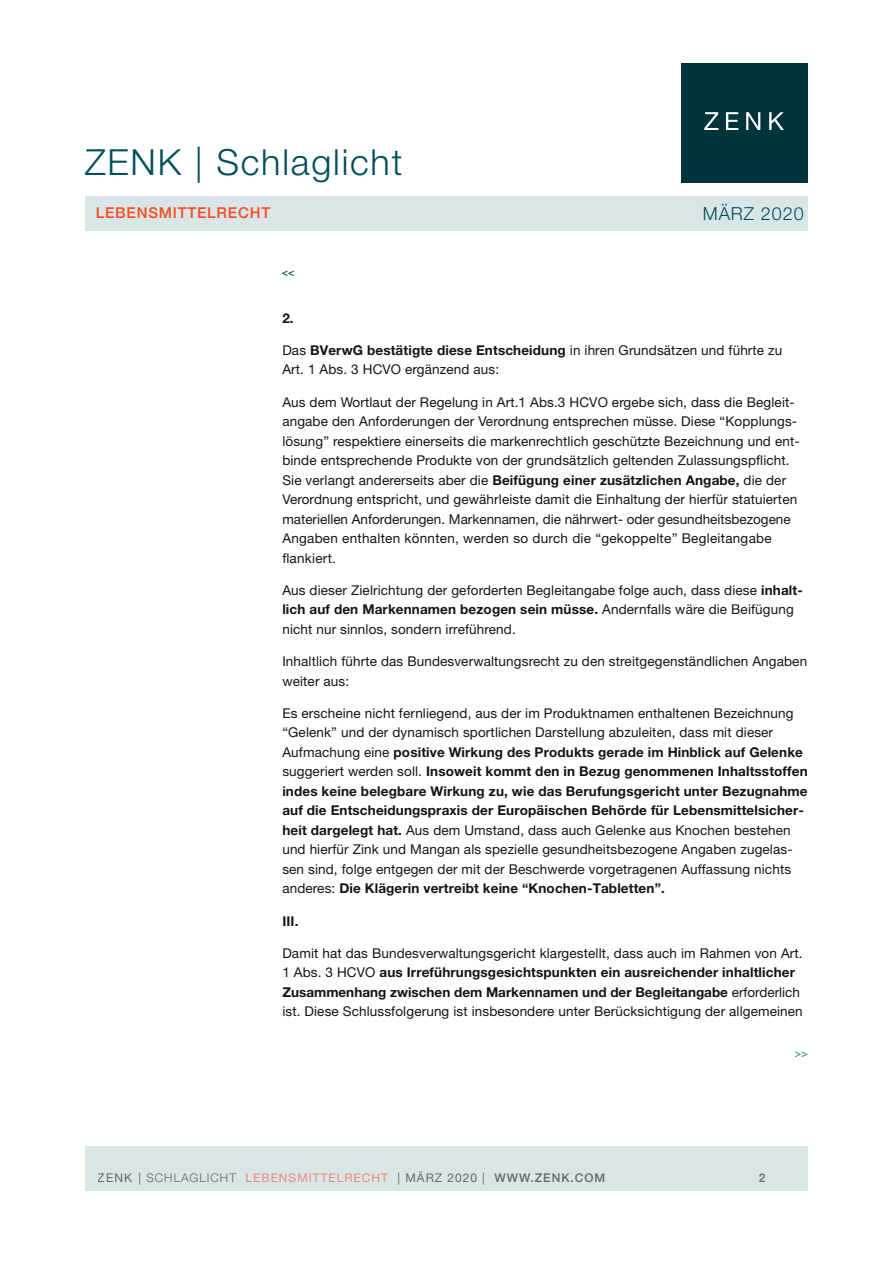
<style>
.page{position:relative;width:893px;height:1263px;background:#fff}
.page>*{position:absolute;margin:0;border:0;box-sizing:border-box;transform-origin:0 0}
.t1{font:300 36px "Helvetica Neue LT Pro";letter-spacing:.05em;color:#004e5b}
.t2{font:300 18px "Helvetica Neue LT Pro";letter-spacing:.05em;color:#004e5b}
.t3{font:500 15px "Helvetica Neue LT Pro";letter-spacing:.05em;color:#ff4a1f}
.t4{font:13.5px/19.5px "Helvetica Neue LT Pro";letter-spacing:.01em;color:#131413}
.t5{font:700 13.5px "Helvetica Neue LT Pro";color:#131413}
.t6{font:12px "Helvetica Neue LT Pro";letter-spacing:.08em;color:#ff4a1f}
.t7{font:500 12px "Helvetica Neue LT Pro";color:#131413}
.t8{font:500 10.5px "Helvetica Neue LT Pro";color:#004e5b}
.t9{font:10.5px "Helvetica Neue LT Pro";color:#006e74}
.s1{font-weight:700}
.s2{color:#131413}
.s3{font-weight:300;color:#131413}
.s4{font-weight:500;color:#131413}
</style>
<div class="page">
<div style="left:681px;top:64px;width:126px;height:119px;background:#00343d"></div>
<svg style="left:704px;top:112px;width:14px;height:18px"></svg>
<svg style="left:726px;top:112px;width:12px;height:18px"></svg>
<svg style="left:746px;top:112px;width:14px;height:18px"></svg>
<svg style="left:769px;top:112px;width:15px;height:18px"></svg>
<div style="left:85px;top:1146px;width:723px;height:45px;background:#d9e6e8"></div>
<div style="left:85px;top:196px;width:723px;height:34px;background:#d9e6e8"></div>
<h1 class="t1" style="left:85px;top:140px;width:319px">ZENK | Schlaglicht</h1>
<p class="t3" style="left:96px;top:204px;width:176px">LEBENSMITTELRECHT</p>
<h2 class="t2" style="left:703px;top:202px;width:102px">MÄRZ 2020</h2>
<p class="t8" style="left:282px;top:266px;width:14px">&lt;&lt;</p>
<p class="t5" style="left:282px;top:309px;width:13px">2.</p>
<p class="t4" style="left:282px;top:340px;width:501px">Das <span class="s1">BVerwG bestätigte diese Entscheidung</span> in ihren Grundsätzen und führte zu<br>Art. 1 Abs. 3 HCVO ergänzend aus:</p>
<p class="t4" style="left:282px;top:392px;width:519px">Aus dem Wortlaut der Regelung in Art.1 Abs.3 HCVO ergebe sich, dass die Begleit&shy;angabe den Anforderungen der Verordnung entsprechen müsse. Diese “Kopplungs&shy;lösung” respektiere einerseits die markenrechtlich geschützte Bezeichnung und ent&shy;binde entsprechende Produkte von der grundsätzlich geltenden Zulassungspflicht.<br>Sie verlangt andererseits aber die <span class="s1">Beifügung einer zusätzlichen Angabe,</span> die der Verordnung entspricht, und gewährleiste damit die Einhaltung der hierfür statuierten materiellen Anforderungen. Markennamen, die nährwert- oder gesundheitsbezogene Angaben enthalten könnten, werden so durch die “gekoppelte” Begleitangabe flankiert.</p>
<p class="t4" style="left:282px;top:580px;width:522px">Aus dieser Zielrichtung der geforderten Begleitangabe folge auch, dass diese <span class="s1">inhalt&shy;lich auf den Markennamen bezogen sein müsse.</span> Andernfalls wäre die Beifügung nicht nur sinnlos, sondern irreführend.</p>
<p class="t4" style="left:282px;top:651px;width:526px">Inhaltlich führte das Bundesverwaltungsrecht zu den streitgegenständlichen Angaben weiter aus:</p>
<p class="t4" style="left:282px;top:703px;width:527px">Es erscheine nicht fernliegend, aus der im Produktnamen enthaltenen Bezeichnung “Gelenk” und der dynamisch sportlichen Darstellung abzuleiten, dass mit dieser Aufmachung eine <span class="s1">positive Wirkung des Produkts gerade im Hinblick auf Gelenke </span>suggeriert werden soll. <span class="s1">Insoweit kommt den in Bezug genommenen Inhaltsstoffen indes keine belegbare Wirkung zu, wie das Berufungsgericht unter Bezugnahme auf die Entscheidungspraxis der Europäischen Behörde für Lebensmittelsicher&shy;heit dargelegt hat.</span> Aus dem Umstand, dass auch Gelenke aus Knochen bestehen und hierfür Zink und Mangan als spezielle gesundheitsbezogene Angaben zugelas&shy;sen sind, folge entgegen der mit der Beschwerde vorgetragenen Auffassung nichts anderes: <span class="s1">Die Klägerin vertreibt keine “Knochen-Tabletten”.</span></p>
<p class="t5" style="left:282px;top:912px;width:18px">III.</p>
<p class="t4" style="left:282px;top:943px;width:522px">Damit hat das Bundesverwaltungsgericht klargestellt, dass auch im Rahmen von Art.<br>1 Abs. 3 HCVO <span class="s1">aus Irreführungsgesichtspunkten ein ausreichender inhaltlicher Zusammenhang zwischen dem Markennamen und der Begleitangabe</span> erforderlich ist. Diese Schlussfolgerung ist insbesondere unter Berücksichtigung der allgemeinen</p>
<p class="t9" style="left:795px;top:1046px;width:15px">&gt;&gt;</p>
<p class="t6" style="left:98px;top:1170px;width:509px"><span class="s2">ZENK |</span> <span class="s3">SCHLAGLICHT</span> LEBENSMITTELRECHT <span class="s2">| MÄRZ 2020 |</span> <span class="s4">WWW.ZENK.COM</span></p>
<p class="t7" style="left:759px;top:1170px;width:8px">2</p>
</div>
